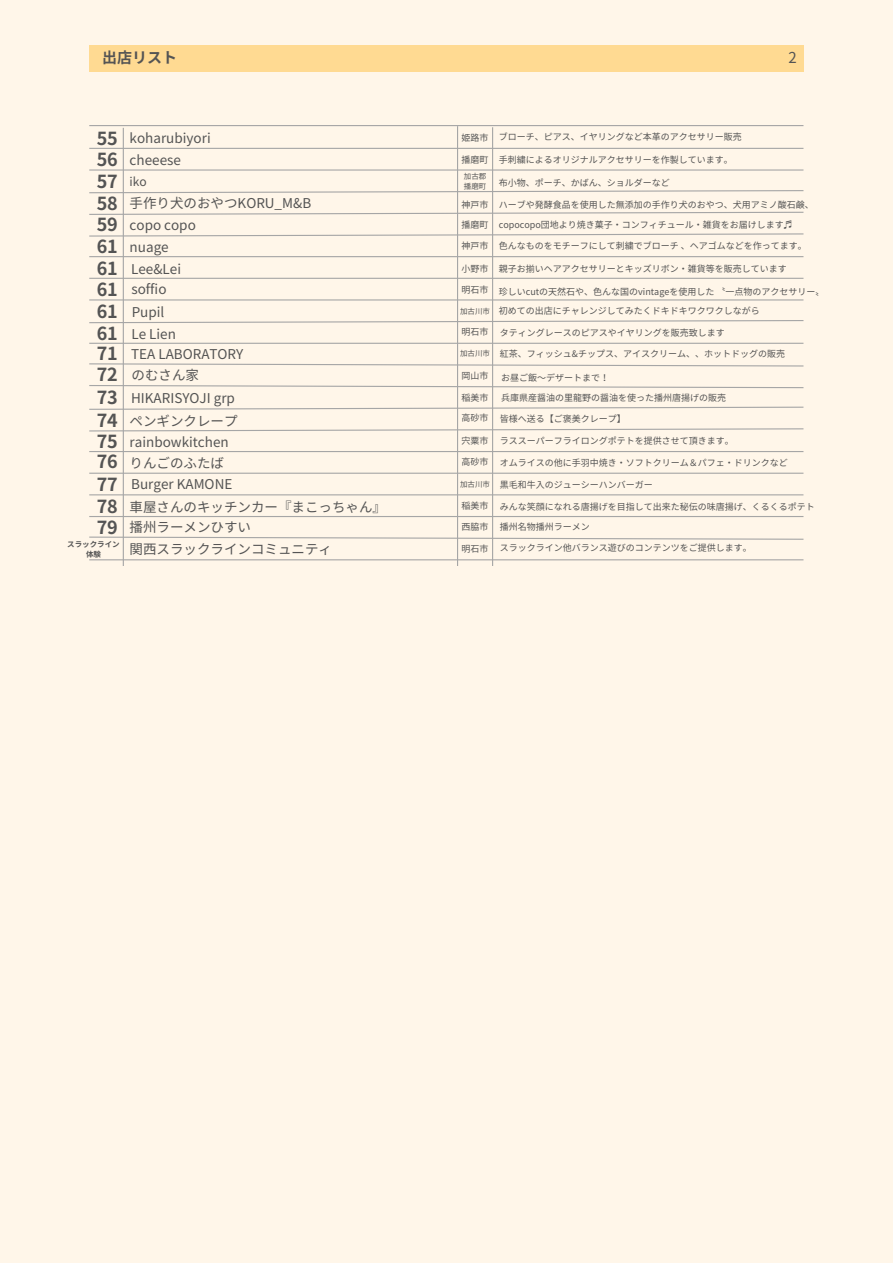
<style>
.page{position:relative;width:893px;height:1264px;background:#fff}
.page>*{position:absolute;margin:0;border:0;box-sizing:border-box;transform-origin:0 0}
.t1{font:700 18px "Noto Sans JP";color:#545454}
.t2{font:700 15px "Noto Sans JP";color:#545454}
.t3{font:15px "Noto Sans JP";color:#545454}
.t4{font:13.5px "Noto Sans JP";color:#545454}
.t5{font:12px "Noto Sans JP";color:#545454}
.t6{font:9px "Noto Sans JP";color:#545454}
.t7{font:7.5px "Noto Sans JP";color:#545454}
.t8{font:700 7.5px "Noto Sans JP";color:#545454}
</style>
<div class="page">
<div style="left:0;top:0;width:892px;height:1262px;background:#fff6e9"></div>
<div style="left:89px;top:45px;width:714px;height:26px;background:#ffda92"></div>
<svg style="left:89px;top:189px;width:715px;height:5px"></svg>
<hr style="left:89px;top:169px;width:714px;height:2px;background:#a6a6a6">
<hr style="left:89px;top:148px;width:714px;height:1px;background:#a6a6a6">
<hr style="left:89px;top:125px;width:714px;height:1px;background:#a6a6a6">
<hr style="left:457px;top:126px;width:1px;height:1083px;background:#a6a6a6">
<hr style="left:492px;top:127px;width:1px;height:1083px;background:#a6a6a6">
<hr style="left:123px;top:128px;width:1px;height:1082px;background:#a6a6a6">
<svg style="left:89px;top:211px;width:715px;height:4px"></svg>
<svg style="left:89px;top:233px;width:715px;height:4px"></svg>
<hr style="left:89px;top:256px;width:714px;height:1px;background:#a6a6a6">
<hr style="left:89px;top:278px;width:714px;height:1px;background:#a6a6a6">
<hr style="left:89px;top:299px;width:714px;height:1px;background:#a6a6a6">
<svg style="left:89px;top:319px;width:715px;height:5px"></svg>
<hr style="left:89px;top:343px;width:714px;height:1px;background:#a6a6a6">
<svg style="left:89px;top:363px;width:715px;height:4px"></svg>
<svg style="left:89px;top:384px;width:715px;height:5px"></svg>
<svg style="left:89px;top:406px;width:715px;height:4px"></svg>
<svg style="left:89px;top:428px;width:715px;height:4px"></svg>
<hr style="left:89px;top:451px;width:714px;height:1px;background:#a6a6a6">
<hr style="left:89px;top:472px;width:714px;height:2px;background:#a6a6a6">
<hr style="left:89px;top:494px;width:714px;height:1px;background:#a6a6a6">
<hr style="left:89px;top:516px;width:714px;height:1px;background:#a6a6a6">
<svg style="left:89px;top:536px;width:715px;height:4px"></svg>
<hr style="left:89px;top:559px;width:714px;height:1px;background:#a6a6a6">
<div style="left:93px;top:566px;width:430px;height:658px;background:#fff6e9"></div>
<p class="t2" style="left:102px;top:45px;width:76px">出店リスト</p>
<p class="t3" style="left:788px;top:45px;width:10px">2</p>
<p class="t1" style="left:97px;top:124px;width:23px">55</p>
<p class="t1" style="left:97px;top:145px;width:23px">56</p>
<p class="t1" style="left:97px;top:167px;width:23px">57</p>
<p class="t1" style="left:97px;top:189px;width:23px">58</p>
<p class="t1" style="left:97px;top:210px;width:23px">59</p>
<p class="t1" style="left:97px;top:232px;width:23px">61</p>
<p class="t1" style="left:97px;top:254px;width:23px">61</p>
<p class="t1" style="left:97px;top:275px;width:23px">61</p>
<p class="t1" style="left:97px;top:297px;width:23px">61</p>
<p class="t1" style="left:97px;top:319px;width:23px">61</p>
<p class="t1" style="left:97px;top:339px;width:23px">71</p>
<p class="t1" style="left:97px;top:360px;width:23px">72</p>
<p class="t1" style="left:97px;top:383px;width:23px">73</p>
<p class="t1" style="left:97px;top:406px;width:23px">74</p>
<p class="t1" style="left:97px;top:427px;width:23px">75</p>
<p class="t1" style="left:97px;top:447px;width:23px">76</p>
<p class="t1" style="left:97px;top:469px;width:23px">77</p>
<p class="t1" style="left:97px;top:492px;width:23px">78</p>
<p class="t1" style="left:97px;top:513px;width:23px">79</p>
<p class="t8" style="left:67px;top:538px;width:54px">スラックライン</p>
<p class="t8" style="left:86px;top:548px;width:16px">体験</p>
<p class="t4" style="left:130px;top:128px;width:83px">koharubiyori</p>
<p class="t4" style="left:130px;top:149px;width:53px">cheeese</p>
<p class="t5" style="left:130px;top:172px;width:19px">iko</p>
<p class="t4" style="left:130px;top:192px;width:183px">手作り犬のおやつKORU_M&amp;B</p>
<p class="t4" style="left:130px;top:214px;width:68px">copo copo</p>
<p class="t4" style="left:130px;top:236px;width:41px">nuage</p>
<p class="t4" style="left:131px;top:258px;width:51px">Lee&amp;Lei</p>
<p class="t4" style="left:131px;top:279px;width:37px">soffio</p>
<p class="t4" style="left:132px;top:301px;width:34px">Pupil</p>
<p class="t4" style="left:131px;top:323px;width:46px">Le Lien</p>
<p class="t4" style="left:131px;top:343px;width:114px">TEA LABORATORY</p>
<p class="t4" style="left:132px;top:364px;width:69px">のむさん家</p>
<p class="t4" style="left:131px;top:387px;width:105px">HIKARISYOJI grp</p>
<p class="t4" style="left:130px;top:410px;width:109px">ペンギンクレープ</p>
<p class="t4" style="left:130px;top:431px;width:101px">rainbowkitchen</p>
<p class="t4" style="left:130px;top:452px;width:96px">りんごのふたば</p>
<p class="t4" style="left:131px;top:474px;width:103px">Burger KAMONE</p>
<p class="t4" style="left:130px;top:496px;width:258px">車屋さんのキッチンカー『まこっちゃん』</p>
<p class="t4" style="left:130px;top:516px;width:123px">播州ラーメンひすい</p>
<p class="t4" style="left:130px;top:538px;width:204px">関西スラックラインコミュニティ</p>
<p class="t6" style="left:461px;top:130px;width:28px">姫路市</p>
<p class="t6" style="left:461px;top:152px;width:28px">播磨町</p>
<p class="t7" style="left:464px;top:171px;width:24px">加古郡</p>
<p class="t7" style="left:464px;top:181px;width:24px">播磨町</p>
<p class="t6" style="left:461px;top:217px;width:28px">播磨町</p>
<p class="t6" style="left:461px;top:198px;width:28px">神戸市</p>
<p class="t6" style="left:461px;top:239px;width:28px">神戸市</p>
<p class="t6" style="left:461px;top:261px;width:28px">小野市</p>
<p class="t6" style="left:461px;top:282px;width:28px">明石市</p>
<p class="t7" style="left:460px;top:305px;width:31px">加古川市</p>
<p class="t6" style="left:461px;top:325px;width:28px">明石市</p>
<p class="t7" style="left:460px;top:348px;width:31px">加古川市</p>
<p class="t6" style="left:461px;top:390px;width:28px">稲美市</p>
<p class="t6" style="left:461px;top:410px;width:28px">高砂市</p>
<p class="t6" style="left:461px;top:433px;width:28px">宍粟市</p>
<p class="t6" style="left:461px;top:455px;width:28px">高砂市</p>
<p class="t7" style="left:460px;top:478px;width:31px">加古川市</p>
<p class="t6" style="left:461px;top:498px;width:28px">稲美市</p>
<p class="t6" style="left:461px;top:520px;width:28px">西脇市</p>
<p class="t6" style="left:461px;top:541px;width:28px">明石市</p>
<p class="t6" style="left:461px;top:368px;width:28px">岡山市</p>
<p class="t6" style="left:498px;top:130px;width:244px">ブローチ、ピアス、イヤリングなど本革のアクセサリー販売</p>
<p class="t6" style="left:498px;top:152px;width:235px">手刺繍によるオリジナルアクセサリーを作製しています。</p>
<p class="t6" style="left:498px;top:175px;width:172px">布小物、ポーチ、かばん、ショルダーなど</p>
<p class="t6" style="left:498px;top:198px;width:316px">ハーブや発酵食品を使用した無添加の手作り犬のおやつ、犬用アミノ酸石鹸、</p>
<p class="t6" style="left:498px;top:218px;width:295px">copocopo団地より焼き菓子・コンフィチュール・雑貨をお届けします♬</p>
<p class="t6" style="left:498px;top:238px;width:309px">色んなものをモチーフにして刺繍でブローチ、ヘアゴムなどを作ってます。</p>
<p class="t6" style="left:498px;top:261px;width:289px">親子お揃いヘアアクセサリーとキッズリボン・雑貨等を販売しています</p>
<p class="t6" style="left:498px;top:284px;width:327px">珍しいcutの天然石や、色んな国のvintageを使用した〝一点物のアクセサリー〟</p>
<p class="t6" style="left:498px;top:303px;width:262px">初めての出店にチャレンジしてみたくドキドキワクワクしながら</p>
<p class="t6" style="left:500px;top:325px;width:226px">タティングレースのピアスやイヤリングを販売致します</p>
<p class="t6" style="left:500px;top:346px;width:286px">紅茶、フィッシュ&amp;チップス、アイスクリーム、、ホットドッグの販売</p>
<p class="t6" style="left:501px;top:370px;width:109px">お昼ご飯〜デザートまで！</p>
<p class="t6" style="left:501px;top:391px;width:226px">兵庫県産醤油の里龍野の醤油を使った播州唐揚げの販売</p>
<p class="t6" style="left:500px;top:411px;width:127px">皆様へ送る【ご褒美クレープ】</p>
<p class="t6" style="left:500px;top:433px;width:235px">ラススーパーフライロングポテトを提供させて頂きます。</p>
<p class="t6" style="left:500px;top:455px;width:289px">オムライスの他に手羽中焼き・ソフトクリーム＆パフェ・ドリンクなど</p>
<p class="t6" style="left:500px;top:477px;width:154px">黒毛和牛入のジューシーハンバーガー</p>
<p class="t6" style="left:500px;top:499px;width:316px">みんな笑顔になれる唐揚げを目指して出来た秘伝の味唐揚げ、くるくるポテト</p>
<p class="t6" style="left:500px;top:520px;width:91px">播州名物播州ラーメン</p>
<p class="t6" style="left:500px;top:540px;width:253px">スラックライン他バランス遊びのコンテンツをご提供します。</p>
</div>
